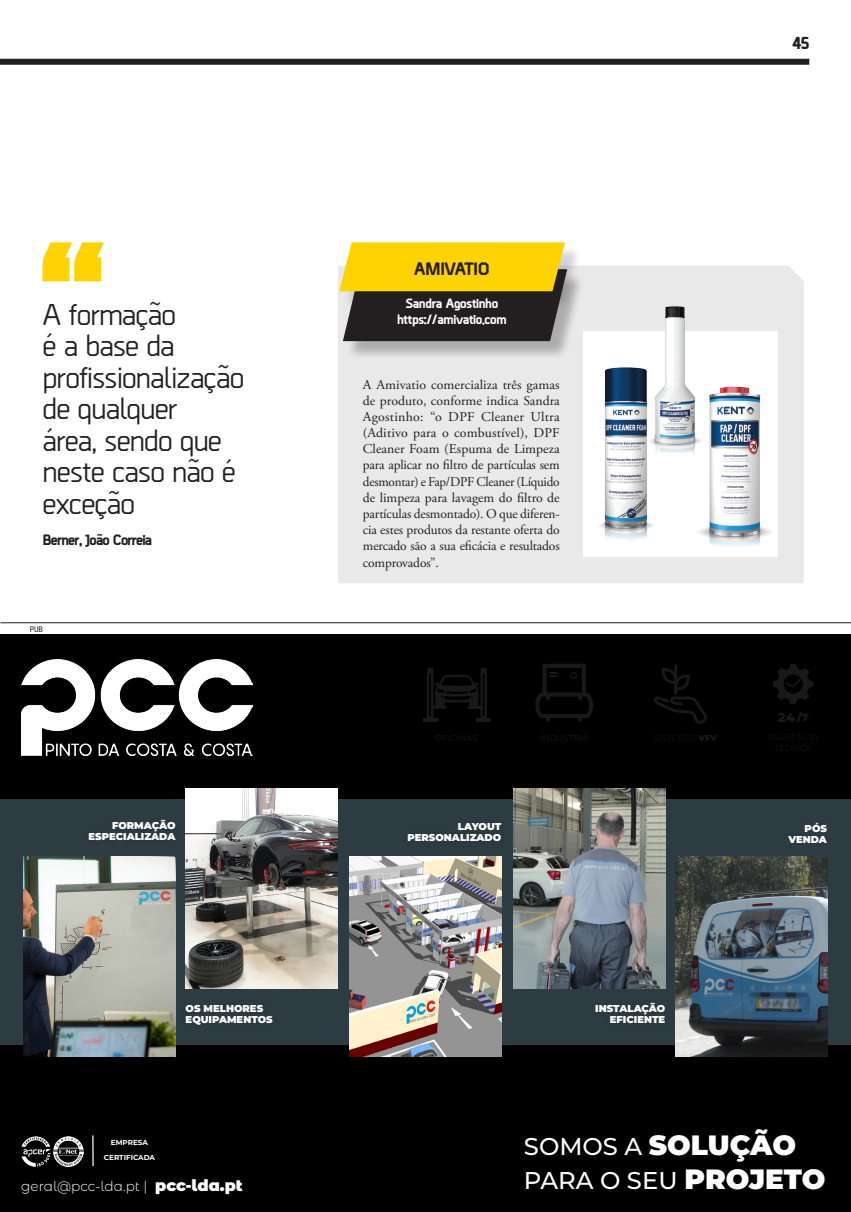
<style>
.page{position:relative;width:851px;height:1212px;background:#fff}
.page>*{position:absolute;margin:0;border:0;box-sizing:border-box;transform-origin:0 0}
.t1{font:500 30px/31.5px "Borda";letter-spacing:-.03em;color:#231f20}
.t2{font:900 27.9px "Montserrat";letter-spacing:-.005em;color:#fff}
.t3{font:500 24.3px "Montserrat";color:#fff}
.TEXTO1{font:800 18px "Borda";letter-spacing:-.025em;color:#231f20}
.t4{font:800 15px "Borda";letter-spacing:-.05em;color:#231f20}
.t5{font:300 13.65px "Montserrat Alternates";color:#fff}
.TEXTO1-2{font:13.5px/16.2px "Adobe Garamond Pro";letter-spacing:-.01em;color:#231f20;text-align:justify}
.TEXTO1-3{font:800 13.5px "Borda";letter-spacing:-.025em;color:#fff}
.t6{font:900 13.05px "Montserrat";color:#191919}
.t7{font:900 10.5px "Montserrat";color:#191919}
.t8{font:900 10.05px/10.9px "Montserrat";color:#fff;text-align:right}
.Título_2{font:7.5px "Heron Sans";color:#231f20}
.t9{font:700 7.2px/14.4px "Montserrat";color:#fff;text-align:center}
.s1{font-weight:500;font-size:24.3px}
.s2{font-weight:900;font-size:27.9px}
.s3{font-weight:900;font-size:15.9px}
</style>
<div class="page">
<div style="left:0;top:59px;width:809px;height:6px;background:#231f20"></div>
<hr style="left:0;top:622px;width:850px;height:1px;background:#231f20">
<div style="left:0;top:634px;width:850px;height:578px;background:#000"></div>
<div style="left:0;top:799px;width:850px;height:246px;background:#2d3c42"></div>
<img style="left:24px;top:856px;width:151px;height:200px">
<img style="left:185px;top:788px;width:152px;height:200px">
<img style="left:349px;top:856px;width:152px;height:200px">
<img style="left:513px;top:788px;width:152px;height:200px">
<img style="left:675px;top:856px;width:151px;height:200px">
<hr style="left:92px;top:1135px;width:2px;height:31px;background:#fff">
<img style="left:21px;top:659px;width:231px;height:96px">
<img style="left:21px;top:1136px;width:62px;height:30px">
<hr style="left:423px;top:718px;width:14px;height:3px;background:#191919">
<hr style="left:475px;top:719px;width:15px;height:3px;background:#191919">
<svg style="left:427px;top:668px;width:60px;height:52px"></svg>
<hr style="left:432px;top:705px;width:14px;height:4px;background:#191919;border-radius:2px">
<svg style="left:654px;top:664px;width:52px;height:60px"></svg>
<svg style="left:773px;top:664px;width:40px;height:40px"></svg>
<svg style="left:535px;top:664px;width:58px;height:58px"></svg>
<div style="left:338px;top:265px;width:465px;height:318px;background:#e9e9e9"></div>
<div style="left:345px;top:272px;width:240px;height:88px;background:#231f20;opacity:.3"></div>
<div style="left:342px;top:245px;width:241px;height:65px;background:#231f20;opacity:.2"></div>
<svg style="left:339px;top:242px;width:228px;height:99px"></svg>
<svg style="left:42px;top:242px;width:62px;height:39px"></svg>
<img style="left:544px;top:331px;width:166px;height:238px">
<img style="left:607px;top:277px;width:139px;height:199px">
<img style="left:657px;top:352px;width:147px;height:216px">
<p class="t1" style="left:42px;top:297px;width:135px">A formação</p>
<p class="t1" style="left:42px;top:328px;width:203px">é a base da profissionalização de qualquer<br>área, sendo que neste caso não é exceção</p>
<p class="t4" style="left:42px;top:529px;width:111px">Berner, João Correia</p>
<p class="Título_2" style="left:30px;top:625px;width:15px">PUB</p>
<p class="t8" style="left:88px;top:819px;width:88px">FORMAÇÃO<br>ESPECIALIZADA</p>
<p class="t8" style="left:185px;top:1002px;width:89px;text-align:left">OS MELHORES<br>EQUIPAMENTOS</p>
<p class="TEXTO1" style="left:414px;top:256px;width:77px">AMIVATIO</p>
<p class="TEXTO1-3" style="left:405px;top:293px;width:94px">Sandra Agostinho</p>
<p class="TEXTO1-3" style="left:397px;top:309px;width:111px">https://amivatio.com</p>
<p class="TEXTO1-2" style="left:363px;top:377px;width:198px">A Amivatio comercializa três gamas de produto, conforme indica Sandra Agostinho: “o DPF Cleaner Ultra (Aditivo para o combustível), DPF Cleaner Foam (Espuma de Limpeza para aplicar no filtro de partículas sem desmontar) e Fap/DPF Cleaner (Líquido de limpeza para lavagem do filtro de partículas desmontado). O que diferen&shy;cia estes produtos da restante oferta do mercado são a sua eficácia e resultados comprovados”.</p>
<p class="t8" style="left:407px;top:821px;width:95px">LAYOUT<br>PERSONALIZADO</p>
<p class="t8" style="left:595px;top:1002px;width:72px">INSTALAÇÃO<br>EFICIENTE</p>
<p class="TEXTO1" style="left:792px;top:29px;width:18px">45</p>
<p class="t6" style="left:777px;top:707px;width:19px">24</p>
<p class="t7" style="left:797px;top:709px;width:13px">/7</p>
<p class="t8" style="left:788px;top:822px;width:40px">PÓS<br>VENDA</p>
<p class="t9" style="left:104px;top:1135px;width:53px">EMPRESA<br>CERTIFICADA</p>
<p class="t2" style="left:524px;top:1124px;width:274px"><span class="s1">SOMOS A</span> SOLUÇÃO</p>
<p class="t3" style="left:524px;top:1163px;width:303px">PARA O SEU <span class="s2">PROJETO</span></p>
<p class="t5" style="left:21px;top:1177px;width:223px">geral@pcc-lda.pt | <span class="s3">pcc-lda.pt</span></p>
</div>
